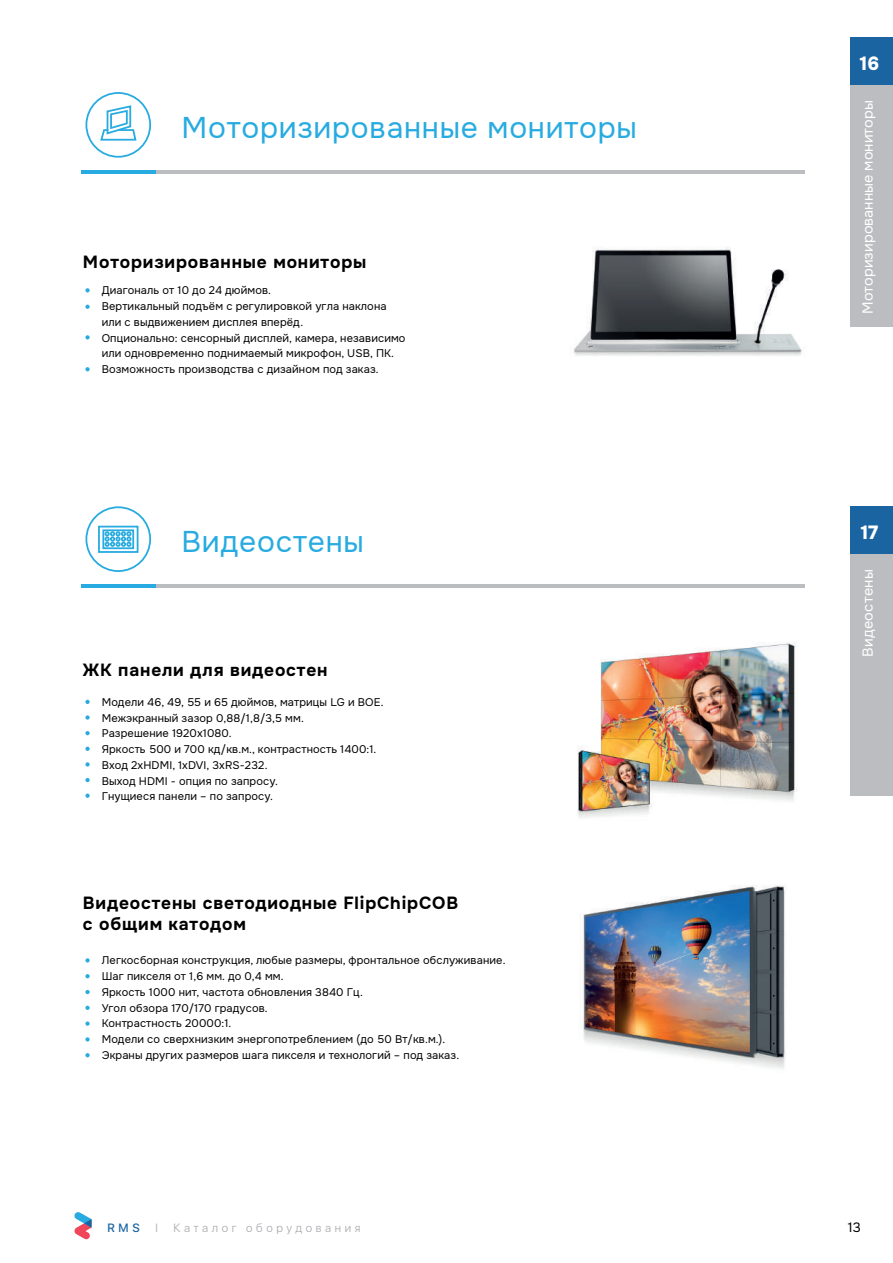
<style>
.page{position:relative;width:893px;height:1263px;background:#fff}
.page>*{position:absolute;margin:0;border:0;box-sizing:border-box;transform-origin:0 0}
.t1{font:30px "Onest";letter-spacing:.025em;color:#27abe0}
.t2{font:800 18.75px "Onest";color:#fff}
.t3{font:700 17.25px/21px "Onest";letter-spacing:.05em;color:#000}
.t4{font:14.55px "Onest";letter-spacing:.005em;color:#fff}
.t5{font:14.55px "Onest";letter-spacing:.025em;color:#fff}
.t6{font:13.5px "Onest";color:#000}
.t7{font:300 12px "SF Pro Display";letter-spacing:.3em;color:#a8a9ad}
.t8{font:500 12px "SF Pro Display";color:#1b64a2}
.t9{font:11.1px/15.8px "Onest";letter-spacing:.01em;color:#000}
</style>
<div class="page">
<img style="left:573px;top:247px;width:229px;height:109px">
<div style="left:850px;top:84px;width:43px;height:242px;background:#bcbdc0"></div>
<div style="left:850px;top:38px;width:43px;height:47px;background:#1b64a2"></div>
<div style="left:850px;top:553px;width:43px;height:242px;background:#bcbdc0"></div>
<div style="left:850px;top:506px;width:43px;height:48px;background:#1b64a2"></div>
<svg style="left:85px;top:288px;width:5px;height:4px"></svg>
<svg style="left:85px;top:305px;width:5px;height:4px"></svg>
<svg style="left:85px;top:335px;width:5px;height:4px"></svg>
<svg style="left:85px;top:367px;width:5px;height:4px"></svg>
<svg style="left:85px;top:700px;width:5px;height:4px"></svg>
<svg style="left:85px;top:715px;width:5px;height:5px"></svg>
<svg style="left:85px;top:731px;width:5px;height:4px"></svg>
<svg style="left:85px;top:747px;width:5px;height:4px"></svg>
<svg style="left:85px;top:778px;width:5px;height:4px"></svg>
<svg style="left:85px;top:762px;width:5px;height:4px"></svg>
<svg style="left:85px;top:793px;width:5px;height:5px"></svg>
<hr style="left:154px;top:170px;width:651px;height:3px;background:#bcbdc0">
<hr style="left:81px;top:170px;width:74px;height:3px;background:#27abe0">
<hr style="left:154px;top:585px;width:651px;height:3px;background:#bcbdc0">
<hr style="left:81px;top:585px;width:74px;height:3px;background:#27abe0">
<div style="left:85px;top:92px;width:66px;height:66px;border:2px solid #27abe0;border-radius:50%"></div>
<svg style="left:100px;top:105px;width:37px;height:36px"></svg>
<div style="left:85px;top:506px;width:66px;height:66px;border:2px solid #27abe0;border-radius:50%"></div>
<div style="left:102px;top:529px;width:32px;height:20px;border:2px solid #27abe0"></div>
<div style="left:98px;top:526px;width:40px;height:27px;border:2px solid #27abe0"></div>
<svg style="left:105px;top:531px;width:27px;height:16px"></svg>
<svg style="left:85px;top:958px;width:5px;height:4px"></svg>
<svg style="left:85px;top:974px;width:5px;height:4px"></svg>
<svg style="left:85px;top:990px;width:5px;height:4px"></svg>
<svg style="left:85px;top:1006px;width:5px;height:4px"></svg>
<svg style="left:85px;top:1021px;width:5px;height:5px"></svg>
<svg style="left:85px;top:1053px;width:5px;height:4px"></svg>
<svg style="left:85px;top:1037px;width:5px;height:4px"></svg>
<img style="left:577px;top:643px;width:220px;height:175px">
<img style="left:580px;top:884px;width:206px;height:185px">
<svg style="left:74px;top:1212px;width:17px;height:27px"></svg>
<h1 class="t1" style="left:182px;top:109px;width:457px">Моторизированные мониторы</h1>
<h3 class="t3" style="left:83px;top:252px;width:285px">Моторизированные мониторы</h3>
<p class="t9" style="left:102px;top:283px;width:305px">Диагональ от 10 до 24 дюймов.<br>Вертикальный подъём с регулировкой угла наклона или с выдвижением дисплея вперёд.<br>Опционально: сенсорный дисплей, камера, независимо или одновременно поднимаемый микрофон, USB, ПК.<br>Возможность производства с дизайном под заказ.</p>
<h1 class="t1" style="left:182px;top:523px;width:184px">Видеостены</h1>
<h3 class="t3" style="left:83px;top:660px;width:246px">ЖК панели для видеостен</h3>
<p class="t9" style="left:102px;top:694px;width:283px">Модели 46, 49, 55 и 65 дюймов, матрицы LG и BOE.<br>Межэкранный зазор 0,88/1,8/3,5 мм.<br>Разрешение 1920x1080.<br>Яркость 500 и 700 кд/кв.м., контрастность 1400:1.<br>Вход 2xHDMI, 1xDVI, 3xRS-232.<br>Выход HDMI - опция по запросу.<br>Гнущиеся панели – по запросу.</p>
<h3 class="t3" style="left:83px;top:893px;width:377px">Видеостены светодиодные FlipChipCOB с общим катодом</h3>
<p class="t9" style="left:102px;top:953px;width:405px">Легкосборная конструкция, любые размеры, фронтальное обслуживание.<br>Шаг пикселя от 1,6 мм. до 0,4 мм.<br>Яркость 1000 нит, частота обновления 3840 Гц.<br>Угол обзора 170/170 градусов.<br>Контрастность 20000:1.<br>Модели со сверхнизким энергопотреблением (до 50 Вт/кв.м.).<br>Экраны других размеров шага пикселя и технологий – под заказ.</p>
<p class="t8" style="left:108px;top:1219px;width:33px">RMS</p>
<p class="t7" style="left:155px;top:1219px;width:4px">I</p>
<p class="t7" style="left:173px;top:1219px;width:188px">Каталог оборудования</p>
<h2 class="t2" style="left:860px;top:52px;width:21px">16</h2>
<h3 class="t4" style="left:858px;top:314px;width:215px;rotate:-90deg">Моторизированные мониторы</h3>
<h2 class="t2" style="left:861px;top:521px;width:19px">17</h2>
<h3 class="t5" style="left:858px;top:657px;width:90px;rotate:-90deg">Видеостены</h3>
<p class="t6" style="left:848px;top:1219px;width:14px">13</p>
</div>
